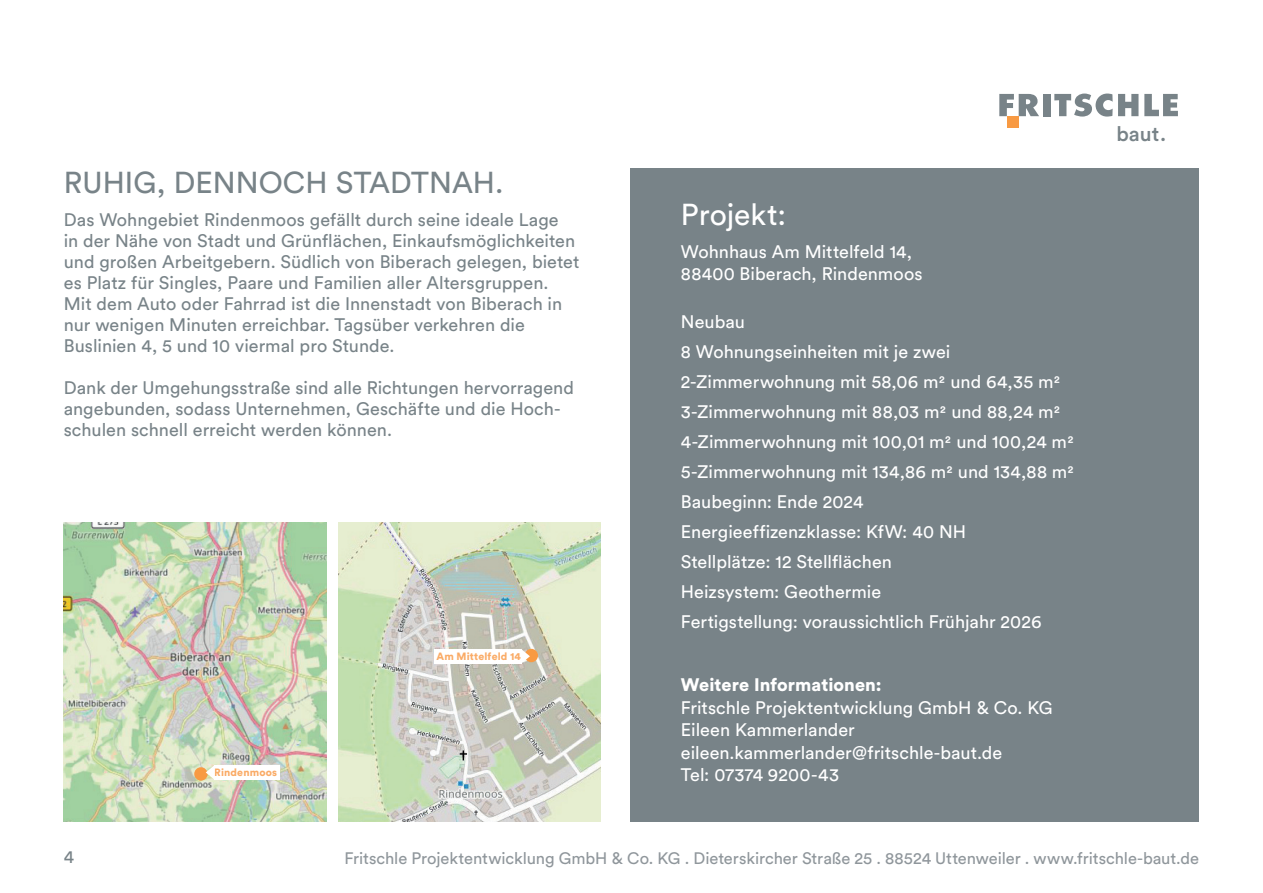
<style>
.page{position:relative;width:1263px;height:893px;background:#fff}
.page>*{position:absolute;margin:0;border:0;box-sizing:border-box;transform-origin:0 0}
.t1{font:30px "Circular Std";color:#788388}
.t2{font:30px "Circular Std";color:#fff}
.t3{font:500 20.55px "Circular Std";color:#788388}
.t4{font:18px/21px "Circular Std";color:#788388}
.t5{font:18px/30px "Circular Std";color:#fff}
.t6{font:900 18px "Circular Std";letter-spacing:.005em;color:#fff}
.t7{font:16.5px "Circular Std";letter-spacing:-.005em;color:#8f969b}
.t8{font:900 10.5px "Circular Std";letter-spacing:.015em;color:#faab66}
</style>
<div class="page">
<div style="left:630px;top:168px;width:569px;height:653px;background:#788388"></div>
<img style="left:64px;top:522px;width:262px;height:299px">
<div style="left:194px;top:767px;width:14px;height:14px;background:#f89a43;border-radius:50%"></div>
<div style="left:214px;top:765px;width:65px;height:15px;background:#fff"></div>
<svg style="left:206px;top:765px;width:8px;height:15px"></svg>
<img style="left:338px;top:522px;width:263px;height:299px">
<div style="left:525px;top:649px;width:13px;height:13px;background:#f89a43;border-radius:50%"></div>
<div style="left:434px;top:649px;width:88px;height:14px;background:#fff"></div>
<svg style="left:521px;top:649px;width:9px;height:15px"></svg>
<svg style="left:999px;top:94px;width:40px;height:22px"></svg>
<div style="left:1043px;top:94px;width:7px;height:22px;background:#788388"></div>
<svg style="left:1054px;top:94px;width:58px;height:23px"></svg>
<svg style="left:1118px;top:94px;width:20px;height:22px"></svg>
<svg style="left:1144px;top:94px;width:34px;height:22px"></svg>
<div style="left:1007px;top:116px;width:12px;height:12px;background:#f89a43"></div>
<h1 class="t1" style="left:64px;top:164px;width:441px">RUHIG, DENNOCH STADTNAH.</h1>
<p class="t4" style="left:64px;top:209px;width:517px">Das Wohngebiet Rindenmoos gefällt durch seine ideale Lage<br>in der Nähe von Stadt und Grünflächen, Einkaufsmöglichkeiten und großen Arbeitgebern. Südlich von Biberach gelegen, bietet es Platz für Singles, Paare und Familien aller Altersgruppen.<br>Mit dem Auto oder Fahrrad ist die Innenstadt von Biberach in nur wenigen Minuten erreichbar. Tagsüber verkehren die Buslinien 4, 5 und 10 viermal pro Stunde.</p>
<p class="t4" style="left:64px;top:377px;width:512px">Dank der Umgehungsstraße sind alle Richtungen hervorragend angebunden, sodass Unternehmen, Geschäfte und die Hoch&shy;schulen schnell erreicht werden können.</p>
<p class="t8" style="left:214px;top:765px;width:64px">Rindenmoos</p>
<p class="t8" style="left:437px;top:649px;width:86px">Am Mittelfeld 14</p>
<h1 class="t2" style="left:681px;top:196px;width:107px">Projekt:</h1>
<p class="t5" style="left:681px;top:240px;width:243px;line-height:22.5px">Wohnhaus Am Mittelfeld 14,<br>88400 Biberach, Rindenmoos</p>
<p class="t5" style="left:681px;top:307px;width:395px">Neubau<br>8 Wohnungseinheiten mit je zwei 2-Zimmerwohnung mit 58,06 m2 und 64,35 m2<br>3-Zimmerwohnung mit 88,03 m2 und 88,24 m2<br>4-Zimmerwohnung mit 100,01 m2 und 100,24 m2<br>5-Zimmerwohnung mit 134,86 m2 und 134,88 m2<br>Baubeginn: Ende 2024<br>Energieeffizenzklasse: KfW: 40 NH<br>Stellplätze: 12 Stellflächen<br>Heizsystem: Geothermie<br>Fertigstellung: voraussichtlich Frühjahr 2026</p>
<p class="t6" style="left:681px;top:673px;width:202px">Weitere Informationen:</p>
<p class="t5" style="left:681px;top:696px;width:373px;line-height:22.5px">Fritschle Projektentwicklung GmbH &amp; Co. KG<br>Eileen Kammerlander eileen.kammerlander@fritschle-baut.de<br>Tel: 07374 9200-43</p>
<p class="t3" style="left:1116px;top:121px;width:51px">baut.</p>
<p class="t4" style="left:64px;top:846px;width:12px">4</p>
<p class="t7" style="left:344px;top:848px;width:856px">Fritschle Projektentwicklung GmbH &amp; Co. KG . Dieterskircher Straße 25 . 88524 Uttenweiler . www.fritschle-baut.de</p>
</div>
